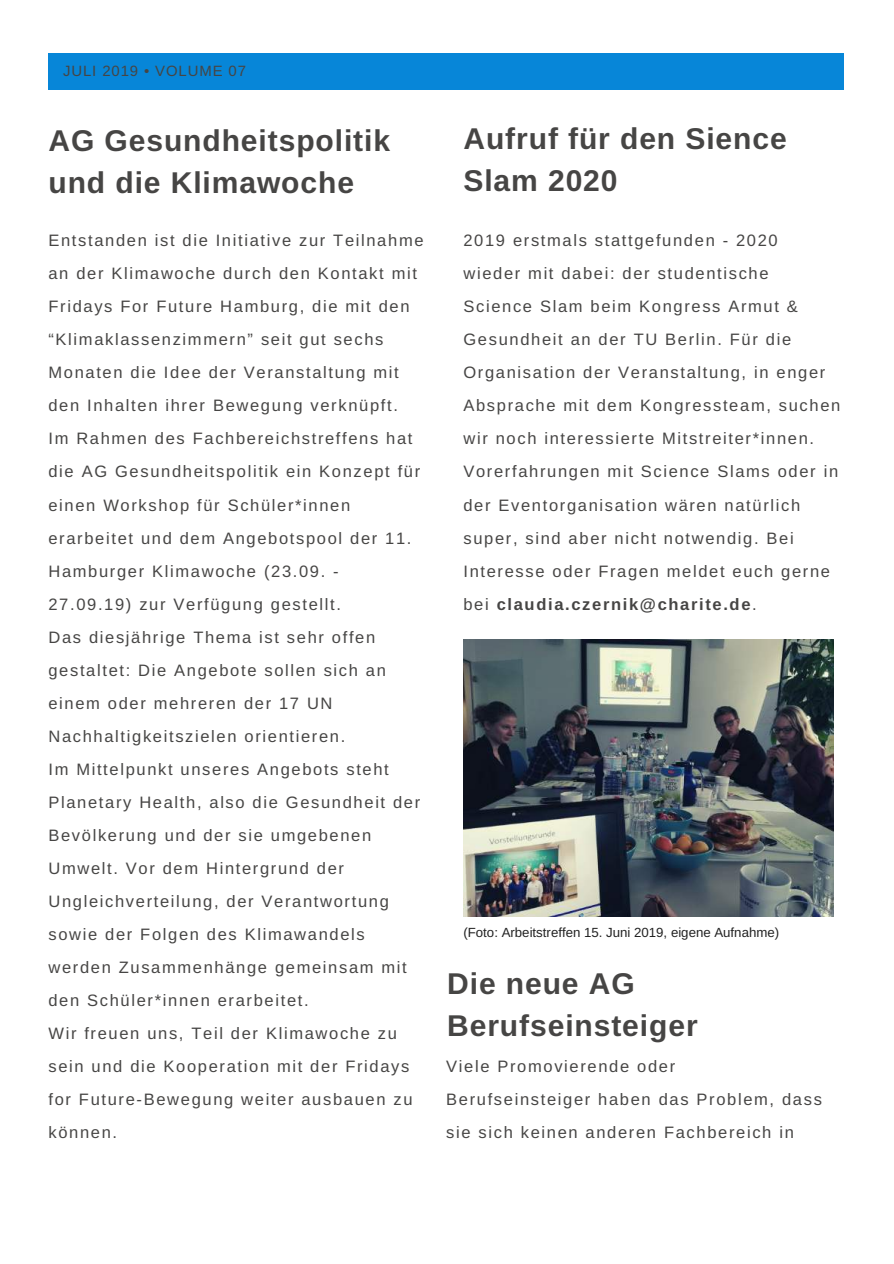
<style>
.page{position:relative;width:894px;height:1264px;background:#fff}
.page>*{position:absolute;margin:0;border:0;box-sizing:border-box;transform-origin:0 0}
.t1{font:700 30px/41.1px "Arimo";letter-spacing:.03em;color:#464544}
.t2{font:16.5px/33px "Arimo";letter-spacing:.1em;color:#464544}
.t3{font:14.85px "Arimo";letter-spacing:.06em;color:#464544}
.t4{font:13.2px "Arimo";color:#222}
.s1{font-weight:700}
</style>
<div class="page">
<div style="left:48px;top:53px;width:795px;height:36px;background:#0786d8"></div>
<img style="left:463px;top:639px;width:369px;height:277px">
<p class="t3" style="left:63px;top:63px;width:184px">JULI 2019 • VOLUME 07</p>
<h1 class="t1" style="left:48px;top:120px;width:343px">AG Gesundheitspolitik und die Klimawoche</h1>
<p class="t2" style="left:48px;top:224px;width:376px">Entstanden ist die Initiative zur Teilnahme an der Klimawoche durch den Kontakt mit Fridays For Future Hamburg, die mit den “Klimaklassenzimmern” seit gut sechs Monaten die Idee der Veranstaltung mit den Inhalten ihrer Bewegung verknüpft.<br>Im Rahmen des Fachbereichstreffens hat die AG Gesundheitspolitik ein Konzept für einen Workshop für Schüler*innen erarbeitet und dem Angebotspool der 11.<br>Hamburger Klimawoche (23.09. - 27.09.19) zur Verfügung gestellt.<br>Das diesjährige Thema ist sehr offen gestaltet: Die Angebote sollen sich an einem oder mehreren der 17 UN Nachhaltigkeitszielen orientieren.<br>Im Mittelpunkt unseres Angebots steht Planetary Health, also die Gesundheit der Bevölkerung und der sie umgebenen Umwelt. Vor dem Hintergrund der Ungleichverteilung, der Verantwortung sowie der Folgen des Klimawandels werden Zusammenhänge gemeinsam mit den Schüler*innen erarbeitet.<br>Wir freuen uns, Teil der Klimawoche zu sein und die Kooperation mit der Fridays for Future-Bewegung weiter ausbauen zu können.</p>
<h1 class="t1" style="left:463px;top:118px;width:325px">Aufruf für den Sience<br>Slam 2020</h1>
<p class="t2" style="left:463px;top:224px;width:378px">2019 erstmals stattgefunden - 2020<br>wieder mit dabei: der studentische Science Slam beim Kongress Armut &amp; Gesundheit an der TU Berlin. Für die Organisation der Veranstaltung, in enger Absprache mit dem Kongressteam, suchen wir noch interessierte Mitstreiter*innen.<br>Vorerfahrungen mit Science Slams oder in der Eventorganisation wären natürlich super, sind aber nicht notwendig. Bei Interesse oder Fragen meldet euch gerne bei <span class="s1">claudia.czernik@charite.de</span>.</p>
<p class="t4" style="left:463px;top:925px;width:317px">(Foto: Arbeitstreffen 15. Juni 2019, eigene Aufnahme)</p>
<h1 class="t1" style="left:447px;top:963px;width:252px">Die neue AG<br>Berufseinsteiger</h1>
<p class="t2" style="left:446px;top:1049px;width:377px">Viele Promovierende oder<br>Berufseinsteiger haben das Problem, dass sie sich keinen anderen Fachbereich in</p>
</div>
